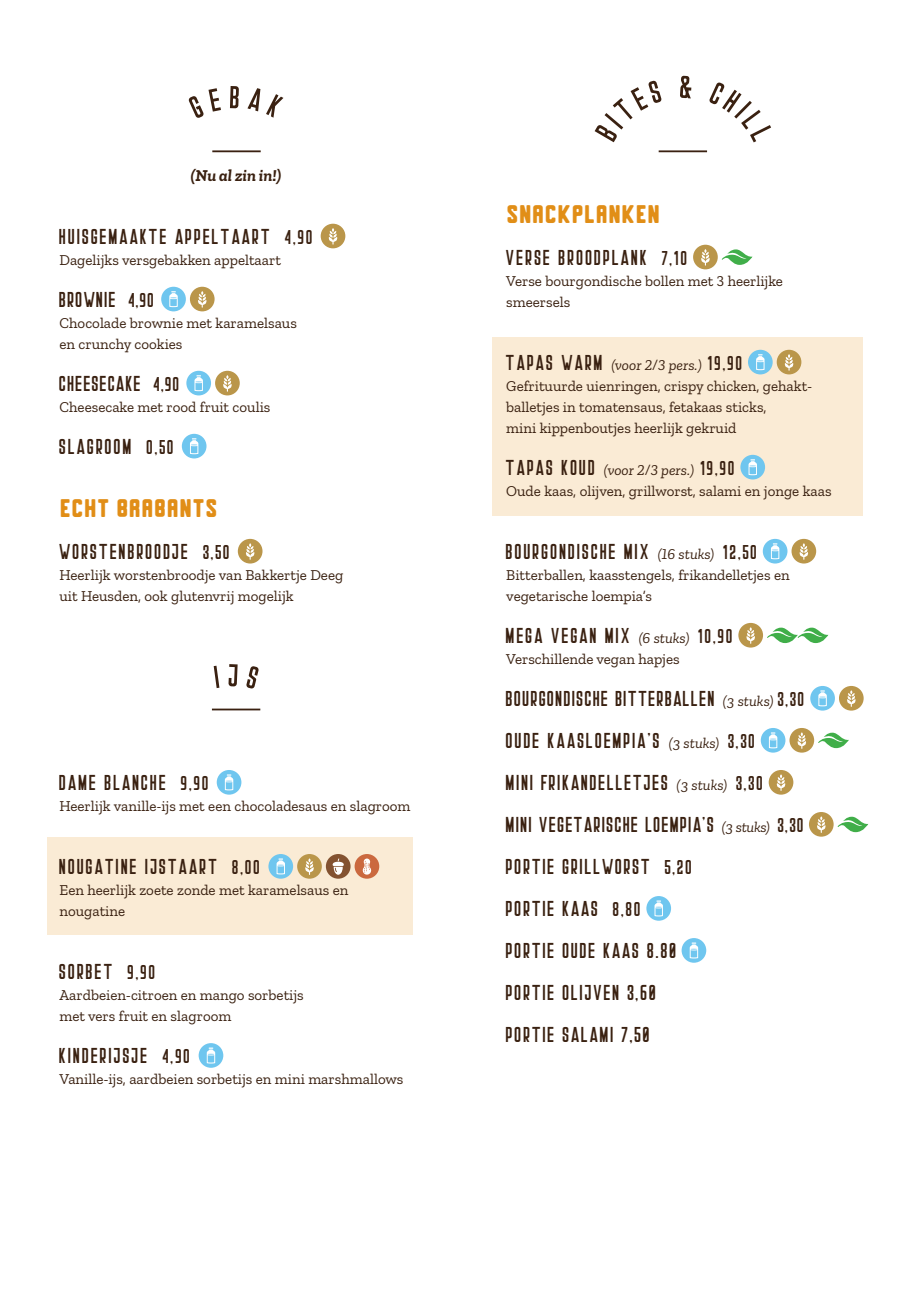
<style>
.page{position:relative;width:919px;height:1289px;background:#fff}
.page>*{position:absolute;margin:0;border:0;box-sizing:border-box;transform-origin:0 0}
.t1{font:25.5px "Halken";color:#e18e17}
.t2{font:21px/42px "Stockport";letter-spacing:-.01em;color:#3a2111}
.t3{font:21px "Stockport";letter-spacing:-.035em;color:#3a2111}
.t4{font:italic 700 16.5px "Zilla Slab";color:#3a2111}
.t5{font:15px/21px "Zilla Slab";color:#3a2111}
.s1{font-size:19.5px}
.s2{font-family:"Stockport";font-size:21px}
.s3{font-style:italic}
.s4{font-family:"Stockport";font-size:19.5px}
.s5{font-family:"Zilla Slab";font-style:italic;font-size:15px}
</style>
<div class="page">
<div style="left:47px;top:837px;width:365px;height:98px;background:#faebd5"></div>
<div style="left:320px;top:224px;width:25px;height:24px;background:#ba964a;border-radius:50%"></div>
<svg style="left:328px;top:228px;width:9px;height:16px"></svg>
<div style="left:161px;top:287px;width:25px;height:24px;background:#6fc6ef;border-radius:50%"></div>
<svg style="left:169px;top:291px;width:9px;height:16px"></svg>
<div style="left:190px;top:287px;width:24px;height:24px;background:#ba964a;border-radius:50%"></div>
<svg style="left:198px;top:291px;width:9px;height:16px"></svg>
<div style="left:186px;top:371px;width:25px;height:24px;background:#6fc6ef;border-radius:50%"></div>
<svg style="left:194px;top:375px;width:9px;height:16px"></svg>
<div style="left:215px;top:371px;width:25px;height:24px;background:#ba964a;border-radius:50%"></div>
<svg style="left:223px;top:375px;width:9px;height:16px"></svg>
<div style="left:182px;top:434px;width:24px;height:24px;background:#6fc6ef;border-radius:50%"></div>
<svg style="left:190px;top:438px;width:8px;height:16px"></svg>
<div style="left:238px;top:539px;width:24px;height:24px;background:#ba964a;border-radius:50%"></div>
<svg style="left:246px;top:543px;width:8px;height:16px"></svg>
<div style="left:217px;top:770px;width:24px;height:24px;background:#6fc6ef;border-radius:50%"></div>
<svg style="left:225px;top:774px;width:8px;height:16px"></svg>
<div style="left:268px;top:854px;width:25px;height:24px;background:#6fc6ef;border-radius:50%"></div>
<svg style="left:276px;top:858px;width:9px;height:16px"></svg>
<div style="left:297px;top:854px;width:25px;height:24px;background:#ba964a;border-radius:50%"></div>
<svg style="left:305px;top:858px;width:9px;height:16px"></svg>
<div style="left:326px;top:854px;width:24px;height:24px;background:#835230;border-radius:50%"></div>
<svg style="left:332px;top:858px;width:12px;height:16px"></svg>
<div style="left:354px;top:854px;width:25px;height:24px;background:#cb693f;border-radius:50%"></div>
<svg style="left:362px;top:858px;width:9px;height:16px"></svg>
<div style="left:199px;top:1043px;width:24px;height:24px;background:#6fc6ef;border-radius:50%"></div>
<svg style="left:207px;top:1047px;width:8px;height:16px"></svg>
<hr style="left:212px;top:150px;width:49px;height:2px;background:#3a2111">
<svg style="left:189px;top:86px;width:94px;height:32px"></svg>
<hr style="left:212px;top:708px;width:48px;height:2px;background:#3a2111">
<svg style="left:214px;top:664px;width:45px;height:24px"></svg>
<div style="left:492px;top:337px;width:370px;height:178px;background:#faebd5"></div>
<div style="left:693px;top:245px;width:24px;height:24px;background:#ba964a;border-radius:50%"></div>
<svg style="left:701px;top:249px;width:8px;height:16px"></svg>
<svg style="left:721px;top:249px;width:31px;height:16px"></svg>
<div style="left:748px;top:350px;width:24px;height:24px;background:#6fc6ef;border-radius:50%"></div>
<svg style="left:756px;top:354px;width:8px;height:16px"></svg>
<div style="left:776px;top:350px;width:25px;height:24px;background:#ba964a;border-radius:50%"></div>
<svg style="left:784px;top:354px;width:9px;height:16px"></svg>
<div style="left:740px;top:455px;width:25px;height:24px;background:#6fc6ef;border-radius:50%"></div>
<svg style="left:748px;top:459px;width:8px;height:16px"></svg>
<div style="left:762px;top:539px;width:25px;height:24px;background:#6fc6ef;border-radius:50%"></div>
<svg style="left:771px;top:543px;width:8px;height:16px"></svg>
<div style="left:791px;top:539px;width:25px;height:24px;background:#ba964a;border-radius:50%"></div>
<svg style="left:799px;top:543px;width:9px;height:16px"></svg>
<div style="left:738px;top:623px;width:25px;height:24px;background:#ba964a;border-radius:50%"></div>
<svg style="left:746px;top:627px;width:9px;height:16px"></svg>
<svg style="left:767px;top:627px;width:61px;height:16px"></svg>
<div style="left:810px;top:686px;width:24px;height:24px;background:#6fc6ef;border-radius:50%"></div>
<svg style="left:818px;top:690px;width:8px;height:16px"></svg>
<div style="left:838px;top:686px;width:25px;height:24px;background:#ba964a;border-radius:50%"></div>
<svg style="left:847px;top:690px;width:8px;height:16px"></svg>
<div style="left:760px;top:728px;width:25px;height:24px;background:#6fc6ef;border-radius:50%"></div>
<svg style="left:768px;top:732px;width:9px;height:16px"></svg>
<div style="left:789px;top:728px;width:25px;height:24px;background:#ba964a;border-radius:50%"></div>
<svg style="left:797px;top:732px;width:9px;height:16px"></svg>
<svg style="left:818px;top:732px;width:30px;height:16px"></svg>
<div style="left:768px;top:770px;width:25px;height:24px;background:#ba964a;border-radius:50%"></div>
<svg style="left:776px;top:774px;width:9px;height:16px"></svg>
<div style="left:808px;top:812px;width:25px;height:24px;background:#ba964a;border-radius:50%"></div>
<svg style="left:817px;top:816px;width:8px;height:16px"></svg>
<svg style="left:837px;top:816px;width:31px;height:16px"></svg>
<div style="left:646px;top:896px;width:25px;height:24px;background:#6fc6ef;border-radius:50%"></div>
<svg style="left:654px;top:900px;width:9px;height:16px"></svg>
<div style="left:681px;top:938px;width:25px;height:24px;background:#6fc6ef;border-radius:50%"></div>
<svg style="left:689px;top:942px;width:9px;height:16px"></svg>
<svg style="left:594px;top:76px;width:177px;height:66px"></svg>
<hr style="left:658px;top:150px;width:49px;height:2px;background:#3a2111">
<p class="t4" style="left:191px;top:166px;width:92px">(Nu al zin in!)</p>
<h2 class="t2" style="left:60px;top:216px;width:256px">HUISGEMAAKTE APPELTAART <span class="s1">4,9O</span></h2>
<p class="t5" style="left:60px;top:249px;width:223px">Dagelijks versgebakken appeltaart</p>
<h2 class="t3" style="left:60px;top:287px;width:98px">BROWNIE <span class="s1">4,9O</span></h2>
<p class="t5" style="left:60px;top:312px;width:239px">Chocolade brownie met karamelsaus en crunchy cookies</p>
<h2 class="t3" style="left:60px;top:371px;width:123px">CHEESECAKE <span class="s1">4,9O</span></h2>
<p class="t5" style="left:60px;top:396px;width:212px">Cheesecake met rood fruit coulis</p>
<h2 class="t2" style="left:60px;top:426px;width:118px">SLAGROOM <span class="s1">O,5O</span></h2>
<h1 class="t1" style="left:60px;top:497px;width:160px">ECHT BRABANTS</h1>
<h2 class="t2" style="left:60px;top:531px;width:174px">WORSTENBROODJE <span class="s1">3,5O</span></h2>
<p class="t5" style="left:60px;top:564px;width:285px">Heerlijk worstenbroodje van Bakkertje Deeg uit Heusden, ook glutenvrij mogelijk</p>
<h2 class="t2" style="left:60px;top:762px;width:153px">DAME BLANCHE <span class="s1">9,9O</span></h2>
<p class="t5" style="left:60px;top:795px;width:352px">Heerlijk vanille-ijs met een chocoladesaus en slagroom</p>
<h2 class="t2" style="left:60px;top:846px;width:204px">NOUGATINE IJSTAART <span class="s1">8,OO</span></h2>
<p class="t5" style="left:60px;top:879px;width:290px">Een heerlijk zoete zonde met karamelsaus en nougatine</p>
<h2 class="t2" style="left:60px;top:951px;width:99px">SORBET <span class="s1">9,9O</span></h2>
<p class="t5" style="left:60px;top:984px;width:246px">Aardbeien-citroen en mango sorbetijs met vers fruit en slagroom</p>
<h2 class="t2" style="left:60px;top:1035px;width:134px">KINDERIJSJE <span class="s1">4,9O</span></h2>
<p class="t5" style="left:60px;top:1068px;width:345px">Vanille-ijs, aardbeien sorbetijs en mini marshmallows</p>
<h1 class="t1" style="left:506px;top:203px;width:155px">SNACKPLANKEN</h1>
<h2 class="t2" style="left:506px;top:237px;width:184px">VERSE BROODPLANK <span class="s1">7,1O</span></h2>
<p class="t5" style="left:506px;top:270px;width:278px">Verse bourgondische bollen met 3 heerlijke smeersels</p>
<p class="t5" style="left:506px;top:354px;width:307px"><span class="s2">TAPAS WARM</span> <span class="s3">(voor 2/3 pers.)</span> <span class="s4">19,9O </span>Gefrituurde uienringen, crispy chicken, gehakt&shy;balletjes in tomatensaus, fetakaas sticks,<br>mini kippenboutjes heerlijk gekruid</p>
<p class="t5" style="left:506px;top:459px;width:327px"><span class="s2">TAPAS KOUD</span> <span class="s3">(voor 2/3 pers.)</span> <span class="s4">19,9O<br></span>Oude kaas, olijven, grillworst, salami en jonge kaas</p>
<h2 class="t2" style="left:506px;top:531px;width:254px">BOURGONDISCHE MIX <span class="s5">(16 stuks)</span> <span class="s1">12,5O</span></h2>
<p class="t5" style="left:506px;top:564px;width:285px">Bitterballen, kaasstengels, frikandelletjes en vegetarische loempia’s</p>
<h2 class="t2" style="left:506px;top:615px;width:230px">MEGA VEGAN MIX <span class="s5">(6 stuks)</span> <span class="s1">1O,9O</span></h2>
<p class="t5" style="left:506px;top:648px;width:175px">Verschillende vegan hapjes</p>
<p class="t2" style="left:506px;top:678px;width:302px">BOURGONDISCHE BITTERBALLEN <span class="s5">(3 stuks)</span> <span class="s1">3,3O<br></span>OUDE KAASLOEMPIA'S <span class="s5">(3 stuks)</span> <span class="s1">3,3O<br></span>MINI FRIKANDELLETJES <span class="s5">(3 stuks)</span> <span class="s1">3,3O<br></span>MINI VEGETARISCHE LOEMPIA'S <span class="s5">(3 stuks)</span> <span class="s1">3,3O<br></span>PORTIE GRILLWORST <span class="s1">5,2O<br></span>PORTIE KAAS <span class="s1">8,8O<br></span>PORTIE OUDE KAAS 8.80<br>PORTIE OLIJVEN 3,60<br>PORTIE SALAMI 7,50</p>
</div>
